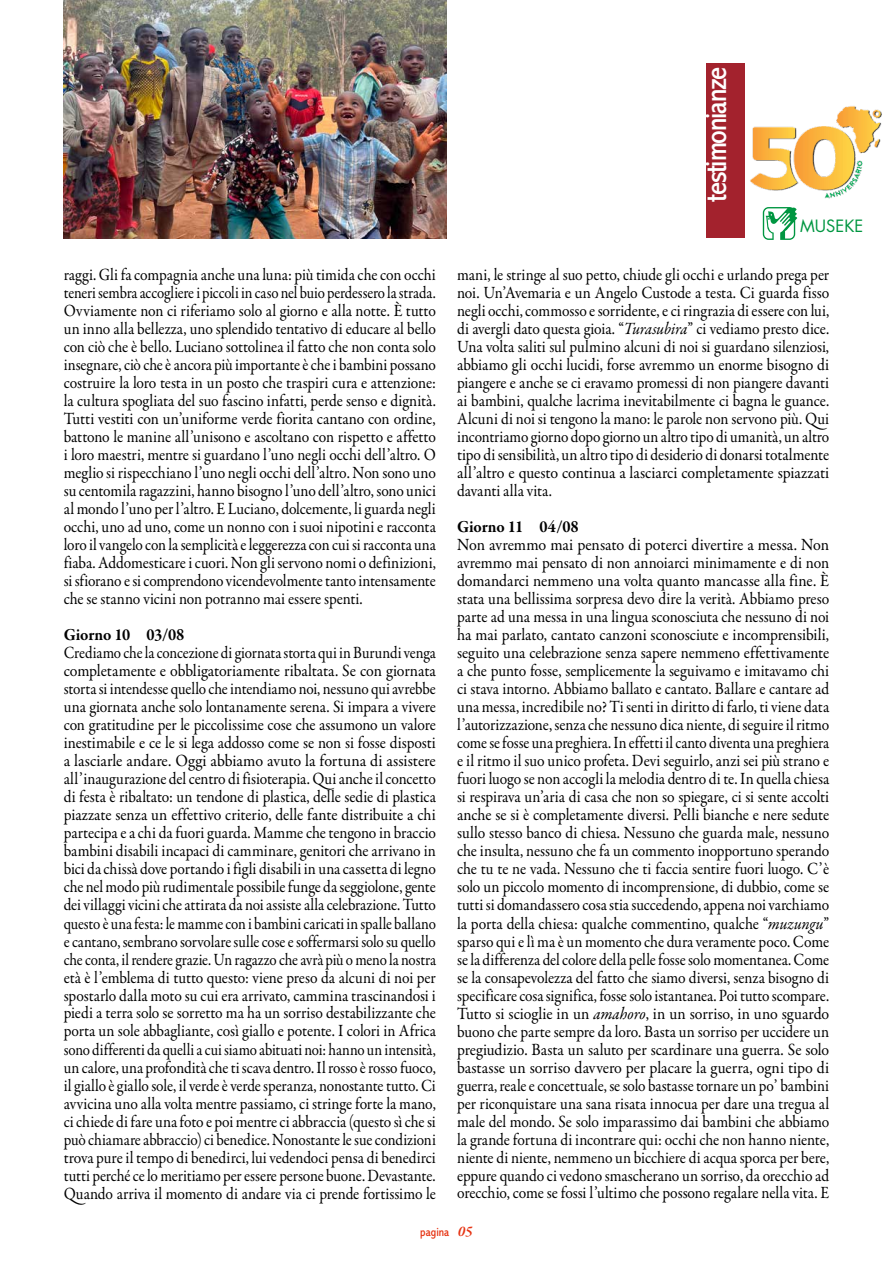
<style>
.page{position:relative;width:893px;height:1263px;background:#fff}
.page>*{position:absolute;margin:0;border:0;box-sizing:border-box;transform-origin:0 0}
.t1{font:condensed 30px "Abadi MT Std";letter-spacing:-.04em;color:#fff}
.t2{font:17.25px/18px "Garamond Premr Pro";letter-spacing:-.005em;color:#000;text-align:justify;scale:.93 1}
.t3{font:17.25px/18px "Garamond Premr Pro";letter-spacing:-.005em;color:#000;text-align:justify;scale:.87 1}
.t4{font:17.25px/18px "Garamond Premr Pro";letter-spacing:-.005em;color:#000;text-align:justify;scale:.9 1}
.t5{font:700 17.25px "Garamond Premr Pro";letter-spacing:-.01em;color:#000;scale:.94 1}
.t6{font:16.5px "Futura Std";color:#009641}
.t7{font:condensed 12px "Abadi MT Std";color:#e63312}
.s1{font-style:italic}
.s2{font-family:"Garamond Premr Pro";font-weight:600;font-style:italic;font-stretch:normal;font-size:15px}
</style>
<div class="page">
<img style="left:750px;top:106px;width:132px;height:93px">
<svg style="left:763px;top:207px;width:34px;height:33px"></svg>
<img style="left:64px;top:0;width:382px;height:238px">
<div style="left:706px;top:64px;width:38px;height:174px;background:#a3222d"></div>
<p class="t4" style="left:64px;top:266px;width:415px">raggi. Gli fa compagnia anche una luna: più timida che con occhi teneri sembra accogliere i piccoli in caso nel buio perdessero la strada.<br>Ovviamente non ci riferiamo solo al giorno e alla notte. È tutto un inno alla bellezza, uno splendido tentativo di educare al bello con ciò che è bello. Luciano sottolinea il fatto che non conta solo insegnare, ciò che è ancora più importante è che i bambini possano costruire la loro testa in un posto che traspiri cura e attenzione: la cultura spogliata del suo fascino infatti, perde senso e dignità.<br>Tutti vestiti con un’uniforme verde fiorita cantano con ordine, battono le manine all’unisono e ascoltano con rispetto e affetto i loro maestri, mentre si guardano l’uno negli occhi dell’altro. O meglio si rispecchiano l’uno negli occhi dell’altro. Non sono uno su centomila ragazzini, hanno bisogno l’uno dell’altro, sono unici al mondo l’uno per l’altro. E Luciano, dolcemente, li guarda negli occhi, uno ad uno, come un nonno con i suoi nipotini e racconta loro il vangelo con la semplicità e leggerezza con cui si racconta una fiaba. Addomesticare i cuori. Non gli servono nomi o definizioni, si sfiorano e si comprendono vicendevolmente tanto intensamente che se stanno vicini non potranno mai essere spenti.</p>
<p class="t5" style="left:64px;top:624px;width:130px">Giorno 10 03/08</p>
<p class="t3" style="left:64px;top:644px;width:429px">Crediamo che la concezione di giornata storta qui in Burundi venga completamente e obbligatoriamente ribaltata. Se con giornata storta si intendesse quello che intendiamo noi, nessuno qui avrebbe una giornata anche solo lontanamente serena. Si impara a vivere con gratitudine per le piccolissime cose che assumono un valore inestimabile e ce le si lega addosso come se non si fosse disposti a lasciarle andare. Oggi abbiamo avuto la fortuna di assistere all’inaugurazione del centro di fisioterapia. Qui anche il concetto di festa è ribaltato: un tendone di plastica, delle sedie di plastica piazzate senza un effettivo criterio, delle fante distribuite a chi partecipa e a chi da fuori guarda. Mamme che tengono in braccio bambini disabili incapaci di camminare, genitori che arrivano in bici da chissà dove portando i figli disabili in una cassetta di legno che nel modo più rudimentale possibile funge da seggiolone, gente dei villaggi vicini che attirata da noi assiste alla celebrazione. Tutto questo è una festa: le mamme con i bambini caricati in spalle ballano e cantano, sembrano sorvolare sulle cose e soffermarsi solo su quello che conta, il rendere grazie. Un ragazzo che avrà più o meno la nostra età è l’emblema di tutto questo: viene preso da alcuni di noi per spostarlo dalla moto su cui era arrivato, cammina trascinandosi i piedi a terra solo se sorretto ma ha un sorriso destabilizzante che porta un sole abbagliante, così giallo e potente. I colori in Africa sono differenti da quelli a cui siamo abituati noi: hanno un intensità, un calore, una profondità che ti scava dentro. Il rosso è rosso fuoco, il giallo è giallo sole, il verde è verde speranza, nonostante tutto. Ci avvicina uno alla volta mentre passiamo, ci stringe forte la mano, ci chiede di fare una foto e poi mentre ci abbraccia (questo sì che si può chiamare abbraccio) ci benedice. Nonostante le sue condizioni trova pure il tempo di benedirci, lui vedendoci pensa di benedirci tutti perché ce lo meritiamo per essere persone buone. Devastante.<br>Quando arriva il momento di andare via ci prende fortissimo le</p>
<h1 class="t1" style="left:700px;top:202px;width:137px;rotate:-90deg">testimonianze</h1>
<p class="t6" style="left:800px;top:215px;width:65px">MUSEKE</p>
<p class="t4" style="left:457px;top:266px;width:415px">mani, le stringe al suo petto, chiude gli occhi e urlando prega per noi. Un’Avemaria e un Angelo Custode a testa. Ci guarda fisso negli occhi, commosso e sorridente, e ci ringrazia di essere con lui, di avergli dato questa gioia. “<span class="s1">Turasubira</span>” ci vediamo presto dice.<br>Una volta saliti sul pulmino alcuni di noi si guardano silenziosi, abbiamo gli occhi lucidi, forse avremmo un enorme bisogno di piangere e anche se ci eravamo promessi di non piangere davanti ai bambini, qualche lacrima inevitabilmente ci bagna le guance.<br>Alcuni di noi si tengono la mano: le parole non servono più. Qui incontriamo giorno dopo giorno un altro tipo di umanità, un altro tipo di sensibilità, un altro tipo di desiderio di donarsi totalmente all’altro e questo continua a lasciarci completamente spiazzati davanti alla vita.</p>
<p class="t5" style="left:457px;top:516px;width:131px">Giorno 11 04/08</p>
<p class="t2" style="left:457px;top:536px;width:402px">Non avremmo mai pensato di poterci divertire a messa. Non avremmo mai pensato di non annoiarci minimamente e di non domandarci nemmeno una volta quanto mancasse alla fine. È stata una bellissima sorpresa devo dire la verità. Abbiamo preso parte ad una messa in una lingua sconosciuta che nessuno di noi ha mai parlato, cantato canzoni sconosciute e incomprensibili, seguito una celebrazione senza sapere nemmeno effettivamente a che punto fosse, semplicemente la seguivamo e imitavamo chi ci stava intorno. Abbiamo ballato e cantato. Ballare e cantare ad una messa, incredibile no? Ti senti in diritto di farlo, ti viene data l’autorizzazione, senza che nessuno dica niente, di seguire il ritmo come se fosse una preghiera. In effetti il canto diventa una preghiera e il ritmo il suo unico profeta. Devi seguirlo, anzi sei più strano e fuori luogo se non accogli la melodia dentro di te. In quella chiesa si respirava un’aria di casa che non so spiegare, ci si sente accolti anche se si è completamente diversi. Pelli bianche e nere sedute sullo stesso banco di chiesa. Nessuno che guarda male, nessuno che insulta, nessuno che fa un commento inopportuno sperando che tu te ne vada. Nessuno che ti faccia sentire fuori luogo. C’è solo un piccolo momento di incomprensione, di dubbio, come se tutti si domandassero cosa stia succedendo, appena noi varchiamo la porta della chiesa: qualche commentino, qualche “<span class="s1">muzungu</span>” sparso qui e lì ma è un momento che dura veramente poco. Come se la differenza del colore della pelle fosse solo momentanea. Come se la consapevolezza del fatto che siamo diversi, senza bisogno di specificare cosa significa, fosse solo istantanea. Poi tutto scompare.<br>Tutto si scioglie in un <span class="s1">amahoro</span>, in un sorriso, in uno sguardo buono che parte sempre da loro. Basta un sorriso per uccidere un pregiudizio. Basta un saluto per scardinare una guerra. Se solo bastasse un sorriso davvero per placare la guerra, ogni tipo di guerra, reale e concettuale, se solo bastasse tornare un po’ bambini per riconquistare una sana risata innocua per dare una tregua al male del mondo. Se solo imparassimo dai bambini che abbiamo la grande fortuna di incontrare qui: occhi che non hanno niente, niente di niente, nemmeno un bicchiere di acqua sporca per bere, eppure quando ci vedono smascherano un sorriso, da orecchio ad orecchio, come se fossi l’ultimo che possono regalare nella vita. E</p>
<p class="t7" style="left:420px;top:1225px;width:54px">pagina <span class="s2">05</span></p>
</div>
